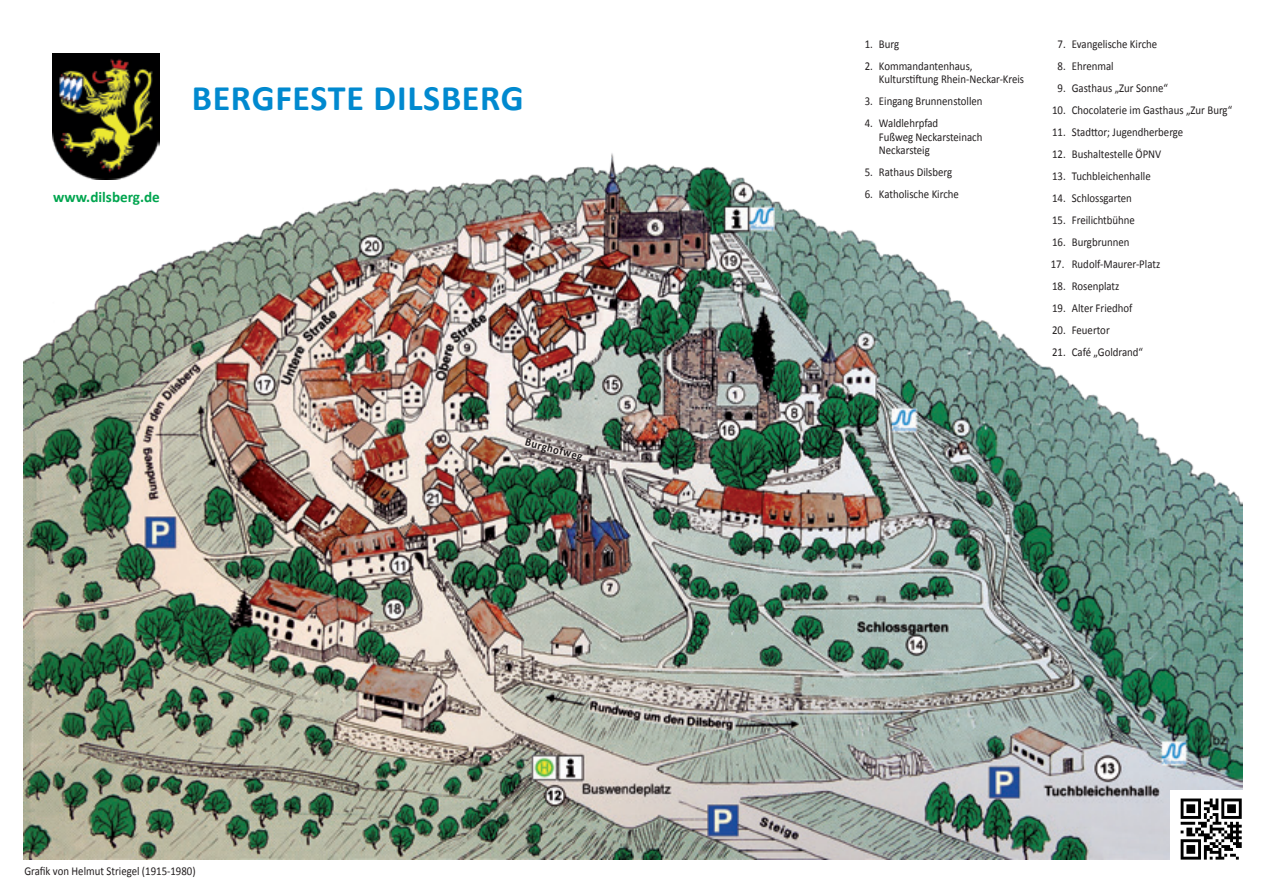
<style>
.page{position:relative;width:1263px;height:893px;background:#fff}
.page>*{position:absolute;margin:0;border:0;box-sizing:border-box;transform-origin:0 0}
.t1{font:700 36px "Calibri";letter-spacing:.02em;color:#0089cf}
.t2{font:700 15.15px "Calibri";color:#00a54f}
.t3{font:12px/13.5px "Calibri";color:#231f20;scale:.9 1}
.t4{font:700 12px "Calibri";color:#231f20;scale:.9 1}
</style>
<div class="page">
<img style="left:23px;top:153px;width:1219px;height:707px">
<div style="left:1170px;top:790px;width:74px;height:72px;background:#fff"></div>
<svg style="left:1180px;top:798px;width:62px;height:62px"></svg>
<img style="left:52px;top:54px;width:108px;height:126px">
<p class="t2" style="left:53px;top:187px;width:108px">www.dilsberg.de</p>
<p class="t1" style="left:192px;top:73px;width:334px">BERGFESTE DILSBERG</p>
<p class="t4" style="left:528px;top:433px;width:67px;rotate:15deg">Burghofweg</p>
<p class="t3" style="left:24px;top:864px;width:192px">Grafik von Helmut Striegel (1915-1980)</p>
<p class="t3" style="left:865px;top:37px;width:40px">1. Burg</p>
<p class="t3" style="left:879px;top:59px;width:163px;text-indent:-14px">2. Kommandantenhaus,<br>Kulturstiftung Rhein-Neckar-Kreis</p>
<p class="t3" style="left:865px;top:94px;width:132px">3. Eingang Brunnenstollen</p>
<p class="t3" style="left:879px;top:116px;width:117px;text-indent:-14px">4. Waldlehrpfad<br>Fußweg Neckarsteinach<br>Neckarsteig</p>
<p class="t3" style="left:865px;top:165px;width:99px">5. Rathaus Dilsberg</p>
<p class="t3" style="left:865px;top:187px;width:106px">6. Katholische Kirche</p>
<p class="t3" style="left:1057px;top:37px;width:112px">7. Evangelische Kirche</p>
<p class="t3" style="left:1057px;top:59px;width:64px">8. Ehrenmal</p>
<p class="t3" style="left:1057px;top:81px;width:124px">9. Gasthaus „Zur Sonne“</p>
<p class="t3" style="left:1052px;top:103px;width:202px">10. Chocolaterie im Gasthaus „Zur Burg“</p>
<p class="t3" style="left:1052px;top:125px;width:147px">11. Stadttor; Jugendherberge</p>
<p class="t3" style="left:1052px;top:147px;width:123px">12. Bushaltestelle ÖPNV</p>
<p class="t3" style="left:1052px;top:169px;width:111px">13. Tuchbleichenhalle</p>
<p class="t3" style="left:1052px;top:191px;width:90px">14. Schlossgarten</p>
<p class="t3" style="left:1052px;top:213px;width:94px">15. Freilichtbühne</p>
<p class="t3" style="left:1052px;top:235px;width:88px">16. Burgbrunnen</p>
<p class="t3" style="left:1051px;top:257px;width:123px">17. Rudolf-Maurer-Platz</p>
<p class="t3" style="left:1052px;top:279px;width:76px">18. Rosenplatz</p>
<p class="t3" style="left:1052px;top:301px;width:91px">19. Alter Friedhof</p>
<p class="t3" style="left:1052px;top:323px;width:66px">20. Feuertor</p>
<p class="t3" style="left:1052px;top:345px;width:103px">21. Café „Goldrand“</p>
</div>
